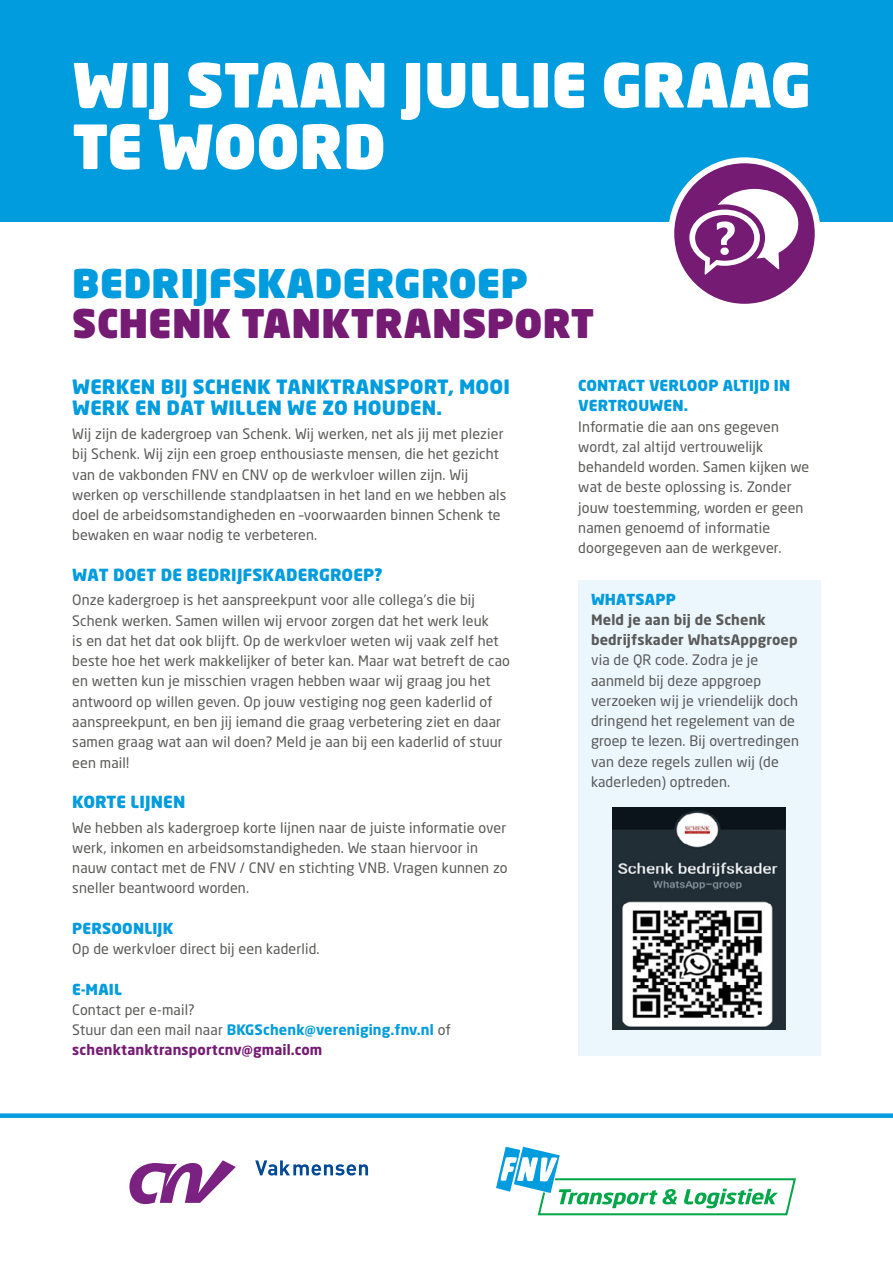
<style>
.page{position:relative;width:893px;height:1263px;background:#fff}
.page>*{position:absolute;margin:0;border:0;box-sizing:border-box;transform-origin:0 0}
.t1{font:900 60px/61.5px "Neo Sans Pro";color:#fff}
.t2{font:900 39px "Neo Sans Pro";letter-spacing:.01em;color:#751b74}
.t3{font:900 39px "Neo Sans Pro";letter-spacing:.01em;color:#009cde}
.t4{font:900 19.5px/20.2px "Neo Sans Pro";letter-spacing:.01em;color:#009cde}
.t5{font:900 16.5px "Neo Sans Pro";letter-spacing:.01em;color:#009cde}
.t6{font:900 15px/20.2px "Neo Sans Pro";letter-spacing:.01em;color:#009cde}
.t7{font:14.25px/20.2px "Neo Sans Pro";letter-spacing:.01em;color:#5a5a59}
.t8{font:700 14.25px/20.2px "Neo Sans Pro";letter-spacing:.01em;color:#5a5a59}
.s1{font-weight:700;color:#009cde}
.s2{font-weight:700;color:#751b74}
</style>
<div class="page">
<div style="left:0;top:0;width:893px;height:222px;background:#009cde"></div>
<div style="left:0;top:1113px;width:893px;height:5px;background:#009cde"></div>
<svg style="left:129px;top:1160px;width:107px;height:44px"></svg>
<svg style="left:255px;top:1160px;width:113px;height:15px"></svg>
<svg style="left:496px;top:1146px;width:300px;height:70px"></svg>
<svg style="left:669px;top:157px;width:151px;height:147px"></svg>
<div style="left:578px;top:580px;width:243px;height:476px;background:#ecf6fd"></div>
<img style="left:612px;top:807px;width:173px;height:222px">
<h1 class="t1" style="left:72px;top:52px;width:740px">WIJ STAAN JULLIE GRAAG<br>TE WOORD</h1>
<h2 class="t3" style="left:72px;top:257px;width:457px">BEDRIJFSKADERGROEP</h2>
<h2 class="t2" style="left:72px;top:298px;width:523px">SCHENK TANKTRANSPORT</h2>
<h3 class="t4" style="left:72px;top:376px;width:439px">WERKEN BIJ SCHENK TANKTRANSPORT, MOOI<br>WERK EN DAT WILLEN WE ZO HOUDEN.</h3>
<p class="t7" style="left:72px;top:424px;width:436px">Wij zijn de kadergroep van Schenk. Wij werken, net als jij met plezier bij Schenk. Wij zijn een groep enthousiaste mensen, die het gezicht van de vakbonden FNV en CNV op de werkvloer willen zijn. Wij werken op verschillende standplaatsen in het land en we hebben als doel de arbeidsomstandigheden en –voorwaarden binnen Schenk te bewaken en waar nodig te verbeteren.</p>
<p class="t5" style="left:72px;top:564px;width:312px">WAT DOET DE BEDRIJFSKADERGROEP?</p>
<p class="t7" style="left:72px;top:590px;width:439px">Onze kadergroep is het aanspreekpunt voor alle collega’s die bij Schenk werken. Samen willen wij ervoor zorgen dat het werk leuk<br>is en dat het dat ook blijft. Op de werkvloer weten wij vaak zelf het beste hoe het werk makkelijker of beter kan. Maar wat betreft de cao en wetten kun je misschien vragen hebben waar wij graag jou het antwoord op willen geven. Op jouw vestiging nog geen kaderlid of aanspreekpunt, en ben jij iemand die graag verbetering ziet en daar samen graag wat aan wil doen? Meld je aan bij een kaderlid of stuur een mail!</p>
<p class="t5" style="left:72px;top:791px;width:115px">KORTE LIJNEN</p>
<p class="t7" style="left:72px;top:817px;width:437px">We hebben als kadergroep korte lijnen naar de juiste informatie over werk, inkomen en arbeidsomstandigheden. We staan hiervoor in nauw contact met de FNV / CNV en stichting VNB. Vragen kunnen zo sneller beantwoord worden.</p>
<p class="t6" style="left:72px;top:917px;width:103px">PERSOONLIJK</p>
<p class="t7" style="left:72px;top:938px;width:249px">Op de werkvloer direct bij een kaderlid.</p>
<p class="t6" style="left:72px;top:978px;width:51px">E-MAIL</p>
<p class="t7" style="left:72px;top:999px;width:380px">Contact per e-mail?<br>Stuur dan een mail naar <span class="s1">BKGSchenk@vereniging.fnv.nl</span> of <span class="s2">schenktanktransportcnv@gmail.com</span></p>
<p class="t6" style="left:578px;top:375px;width:213px">CONTACT VERLOOP ALTIJD IN<br>VERTROUWEN.</p>
<p class="t7" style="left:578px;top:416px;width:233px">Informatie die aan ons gegeven wordt, zal altijd vertrouwelijk behandeld worden. Samen kijken we wat de beste oplossing is. Zonder jouw toestemming, worden er geen namen genoemd of informatie doorgegeven aan de werkgever.</p>
<p class="t6" style="left:591px;top:588px;width:86px">WHATSAPP</p>
<p class="t8" style="left:591px;top:609px;width:208px">Meld je aan bij de Schenk bedrijfskader WhatsAppgroep</p>
<p class="t7" style="left:591px;top:650px;width:209px">via de QR code. Zodra je je aanmeld bij deze appgroep verzoeken wij je vriendelijk doch dringend het regelement van de groep te lezen. Bij overtredingen van deze regels zullen wij (de kaderleden) optreden.</p>
</div>
